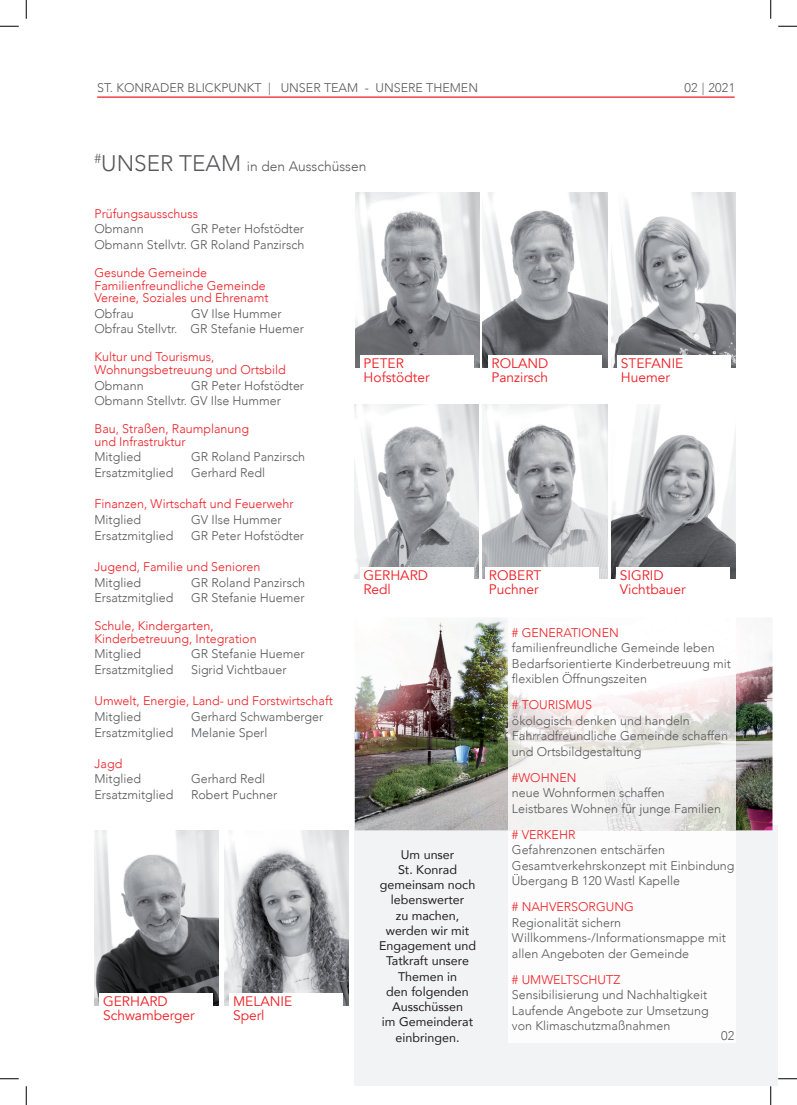
<style>
.page{position:relative;width:797px;height:1105px;background:#fff}
.page>*{position:absolute;margin:0;border:0;box-sizing:border-box;transform-origin:0 0}
.t1{font:13.75px/13.8px "Avenir";color:#ee1d23}
.t2{font:300 13.75px "Avenir";color:#57585a}
.t3{font:300 12.5px/15.6px "Avenir";color:#57585a}
.t4{font:300 12.5px/12.5px "Avenir";color:#ee1d23}
.t5{font:12.5px/15.2px "Avenir";color:#231f20;text-align:center}
.s1{font-size:22.5px}
</style>
<div class="page">
<div style="left:355px;top:825px;width:422px;height:261px;background:#f2f3f4"></div>
<img style="left:355px;top:618px;width:417px;height:212px">
<div style="left:508px;top:830px;width:227px;height:213px;background:#fdfdfd"></div>
<img style="left:508px;top:618px;width:227px;height:212px">
<hr style="left:97px;top:96px;width:637px;height:2px;background:#ee1d23">
<img style="left:355px;top:192px;width:124px;height:175px">
<div style="left:360px;top:356px;width:113px;height:29px;background:#fff"></div>
<img style="left:483px;top:192px;width:124px;height:175px">
<div style="left:488px;top:356px;width:113px;height:29px;background:#fff"></div>
<img style="left:611px;top:192px;width:124px;height:175px">
<div style="left:617px;top:356px;width:113px;height:29px;background:#fff"></div>
<img style="left:355px;top:404px;width:124px;height:175px">
<div style="left:360px;top:567px;width:113px;height:29px;background:#fff"></div>
<img style="left:94px;top:830px;width:124px;height:175px">
<div style="left:99px;top:994px;width:114px;height:29px;background:#fff"></div>
<img style="left:611px;top:404px;width:124px;height:175px">
<div style="left:616px;top:567px;width:113px;height:29px;background:#fff"></div>
<img style="left:224px;top:830px;width:124px;height:175px">
<div style="left:229px;top:994px;width:114px;height:29px;background:#fff"></div>
<img style="left:483px;top:404px;width:124px;height:175px">
<div style="left:485px;top:567px;width:113px;height:29px;background:#fff"></div>
<svg style="left:0;top:25px;width:19px;height:2px"></svg>
<svg style="left:778px;top:25px;width:19px;height:2px"></svg>
<svg style="left:0;top:1078px;width:19px;height:1px"></svg>
<svg style="left:778px;top:1078px;width:19px;height:1px"></svg>
<svg style="left:25px;top:0;width:2px;height:19px"></svg>
<svg style="left:25px;top:1086px;width:2px;height:19px"></svg>
<svg style="left:770px;top:0;width:1px;height:19px"></svg>
<svg style="left:770px;top:1086px;width:1px;height:19px"></svg>
<p class="t3" style="left:97px;top:80px;width:382px">ST. KONRADER BLICKPUNKT | UNSER TEAM - UNSERE THEMEN</p>
<p class="t3" style="left:684px;top:80px;width:52px">02 | 2021</p>
<p class="t2" style="left:94px;top:158px;width:273px"><sup>#</sup><span class="s1">UNSER TEAM</span> in den Ausschüssen</p>
<p class="t4" style="left:94px;top:207px;width:105px">Prüfungsausschuss</p>
<p class="t3" style="left:94px;top:221px;width:51px">Obmann</p>
<p class="t3" style="left:94px;top:221px;width:211px;text-align:right">GR Peter Hofstödter<br>Obmann Stellvtr. GR Roland Panzirsch</p>
<p class="t4" style="left:94px;top:267px;width:175px">Gesunde Gemeinde<br>Familienfreundliche Gemeinde<br>Vereine, Soziales und Ehrenamt</p>
<p class="t3" style="left:94px;top:306px;width:41px">Obfrau</p>
<p class="t3" style="left:94px;top:306px;width:211px;text-indent:97px">GV Ilse Hummer<br>Obfrau Stellvtr. GR Stefanie Huemer</p>
<p class="t4" style="left:94px;top:351px;width:193px">Kultur und Tourismus,<br>Wohnungsbetreuung und Ortsbild</p>
<p class="t3" style="left:94px;top:377px;width:51px">Obmann</p>
<p class="t1" style="left:363px;top:357px;width:67px">PETER<br>Hofstödter</p>
<p class="t1" style="left:491px;top:357px;width:58px">ROLAND<br>Panzirsch</p>
<p class="t1" style="left:621px;top:357px;width:64px">STEFANIE<br>Huemer</p>
<p class="t3" style="left:94px;top:377px;width:211px;text-indent:97px">GR Peter Hofstödter<br>Obmann Stellvtr. GV Ilse Hummer</p>
<p class="t4" style="left:94px;top:423px;width:156px">Bau, Straßen, Raumplanung und Infrastruktur</p>
<p class="t3" style="left:94px;top:449px;width:48px">Mitglied</p>
<p class="t3" style="left:191px;top:449px;width:115px">GR Roland Panzirsch</p>
<p class="t3" style="left:94px;top:465px;width:80px">Ersatzmitglied</p>
<p class="t3" style="left:191px;top:465px;width:76px">Gerhard Redl</p>
<p class="t4" style="left:94px;top:498px;width:200px">Finanzen, Wirtschaft und Feuerwehr</p>
<p class="t3" style="left:94px;top:512px;width:48px">Mitglied</p>
<p class="t3" style="left:191px;top:512px;width:92px">GV Ilse Hummer</p>
<p class="t3" style="left:94px;top:527px;width:80px">Ersatzmitglied</p>
<p class="t3" style="left:191px;top:527px;width:115px">GR Peter Hofstödter</p>
<p class="t4" style="left:94px;top:560px;width:167px">Jugend, Familie und Senioren</p>
<p class="t3" style="left:94px;top:574px;width:48px">Mitglied</p>
<p class="t3" style="left:191px;top:574px;width:115px">GR Roland Panzirsch</p>
<p class="t3" style="left:94px;top:590px;width:80px">Ersatzmitglied</p>
<p class="t3" style="left:191px;top:590px;width:115px">GR Stefanie Huemer</p>
<p class="t4" style="left:94px;top:620px;width:164px">Schule, Kindergarten,<br>Kinderbetreuung, Integration</p>
<p class="t3" style="left:94px;top:646px;width:48px">Mitglied</p>
<p class="t3" style="left:191px;top:646px;width:115px">GR Stefanie Huemer</p>
<p class="t3" style="left:94px;top:662px;width:80px">Ersatzmitglied</p>
<p class="t3" style="left:191px;top:662px;width:97px">Sigrid Vichtbauer</p>
<p class="t4" style="left:94px;top:695px;width:240px">Umwelt, Energie, Land- und Forstwirtschaft</p>
<p class="t3" style="left:94px;top:709px;width:48px">Mitglied</p>
<p class="t3" style="left:191px;top:709px;width:134px">Gerhard Schwamberger</p>
<p class="t3" style="left:94px;top:724px;width:80px">Ersatzmitglied</p>
<p class="t3" style="left:191px;top:724px;width:78px">Melanie Sperl</p>
<p class="t4" style="left:94px;top:757px;width:29px">Jagd</p>
<p class="t3" style="left:94px;top:771px;width:48px">Mitglied</p>
<p class="t3" style="left:191px;top:771px;width:76px">Gerhard Redl</p>
<p class="t3" style="left:94px;top:787px;width:80px">Ersatzmitglied</p>
<p class="t3" style="left:191px;top:787px;width:88px">Robert Puchner</p>
<p class="t1" style="left:363px;top:568px;width:66px">GERHARD<br>Redl</p>
<p class="t1" style="left:489px;top:568px;width:54px">ROBERT<br>Puchner</p>
<p class="t1" style="left:619px;top:568px;width:68px">SIGRID<br>Vichtbauer</p>
<p class="t4" style="left:512px;top:626px;width:108px"># GENERATIONEN</p>
<p class="t3" style="left:512px;top:640px;width:220px">familienfreundliche Gemeinde leben<br>Bedarfsorientierte Kinderbetreuung mit flexiblen Öffnungszeiten</p>
<p class="t4" style="left:512px;top:698px;width:82px"># TOURISMUS</p>
<p class="t3" style="left:512px;top:713px;width:218px">ökologisch denken und handeln<br>Fahrradfreundliche Gemeinde schaffen und Ortsbildgestaltung</p>
<p class="t4" style="left:512px;top:771px;width:66px">#WOHNEN</p>
<p class="t3" style="left:512px;top:785px;width:211px">neue Wohnformen schaffen<br>Leistbares Wohnen für junge Familien</p>
<p class="t4" style="left:512px;top:828px;width:65px"># VERKEHR</p>
<p class="t3" style="left:512px;top:842px;width:224px">Gefahrenzonen entschärfen<br>Gesamtverkehrskonzept mit Einbindung<br>Übergang B 120 Wastl Kapelle</p>
<p class="t4" style="left:512px;top:900px;width:123px"># NAHVERSORGUNG</p>
<p class="t3" style="left:512px;top:914px;width:215px">Regionalität sichern<br>Willkommens-/Informationsmappe mit allen Angeboten der Gemeinde</p>
<p class="t4" style="left:512px;top:973px;width:110px"># UMWELTSCHUTZ</p>
<p class="t3" style="left:512px;top:987px;width:198px;text-align:justify">Sensibilisierung und Nachhaltigkeit Laufende Angebote zur Umsetzung von Klimaschutzmaßnahmen</p>
<p class="t5" style="left:379px;top:846px;width:99px">Um unser<br>St. Konrad gemeinsam noch lebenswerter<br>zu machen, werden wir mit<br>Engagement und<br>Tatkraft unsere<br>Themen in<br>den folgenden<br>Ausschüssen<br>im Gemeinderat einbringen.</p>
<p class="t1" style="left:103px;top:995px;width:93px">GERHARD<br>Schwamberger</p>
<p class="t1" style="left:233px;top:995px;width:61px">MELANIE<br>Sperl</p>
<p class="t3" style="left:721px;top:1027px;width:15px">02</p>
</div>
